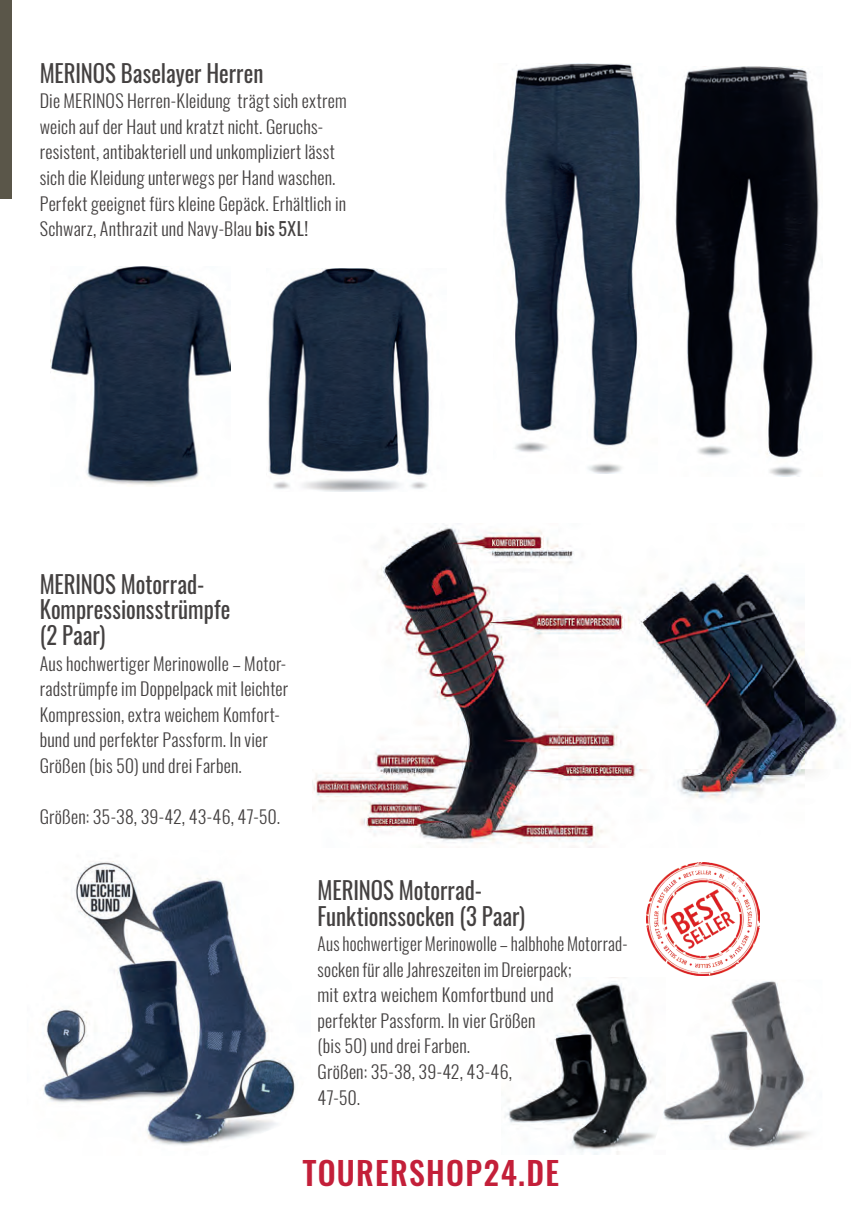
<style>
.page{position:relative;width:862px;height:1214px;background:#fff}
.page>*{position:absolute;margin:0;border:0;box-sizing:border-box;transform-origin:0 0}
.t1{font:500 32px "Oswald";letter-spacing:.04em;color:#c31f39}
.t2{font:24px/25.6px "Oswald";color:#444141;scale:.95 1}
.t3{font:300 18px/25.6px "Oswald";letter-spacing:.01em;color:#444141}
.t4{font:300 18px/25.6px "Oswald";letter-spacing:.01em;color:#444141;scale:.95 1}
.s1{font-weight:400}
</style>
<div class="page">
<img style="left:504px;top:977px;width:148px;height:176px">
<img style="left:652px;top:981px;width:158px;height:168px">
<img style="left:41px;top:861px;width:254px;height:285px">
<img style="left:646px;top:862px;width:114px;height:113px">
<div style="left:0;top:0;width:11px;height:198px;background:#5a5649"></div>
<img style="left:675px;top:67px;width:144px;height:409px">
<img style="left:50px;top:267px;width:180px;height:219px">
<img style="left:505px;top:64px;width:137px;height:409px">
<img style="left:268px;top:268px;width:162px;height:223px">
<img style="left:313px;top:523px;width:532px;height:324px">
<h2 class="t2" style="left:40px;top:60px;width:237px">MERINOS Baselayer Herren</h2>
<p class="t3" style="left:40px;top:88px;width:308px">Die MERINOS Herren-Kleidung trägt sich extrem weich auf der Haut und kratzt nicht. Geruchs&shy;resistent, antibakteriell und unkompliziert lässt sich die Kleidung unterwegs per Hand waschen.<br>Perfekt geeignet fürs kleine Gepäck. Erhältlich in Schwarz, Anthrazit und Navy-Blau <span class="s1">bis 5XL!</span></p>
<h2 class="t2" style="left:40px;top:571px;width:202px">MERINOS Motorrad-<br>Kompressionsstrümpfe (2 Paar)</h2>
<p class="t3" style="left:40px;top:650px;width:250px">Aus hochwertiger Merinowolle – Motor&shy;radstrümpfe im Doppelpack mit leichter Kompression, extra weichem Komfort&shy;bund und perfekter Passform. In vier Größen (bis 50) und drei Farben.</p>
<p class="t3" style="left:40px;top:803px;width:242px">Größen: 35-38, 39-42, 43-46, 47-50.</p>
<h2 class="t2" style="left:317px;top:877px;width:220px">MERINOS Motorrad-<br>Funktionssocken (3 Paar)</h2>
<p class="t4" style="left:317px;top:931px;width:328px">Aus hochwertiger Merinowolle – halbhohe Motorrad&shy;socken für alle Jahreszeiten im Dreierpack;<br>mit extra weichem Komfortbund und<br>perfekter Passform. In vier Größen<br>(bis 50) und drei Farben.<br>Größen: 35-38, 39-42, 43-46,<br>47-50.</p>
<h1 class="t1" style="left:303px;top:1150px;width:258px">TOURERSHOP24.DE</h1>
</div>
